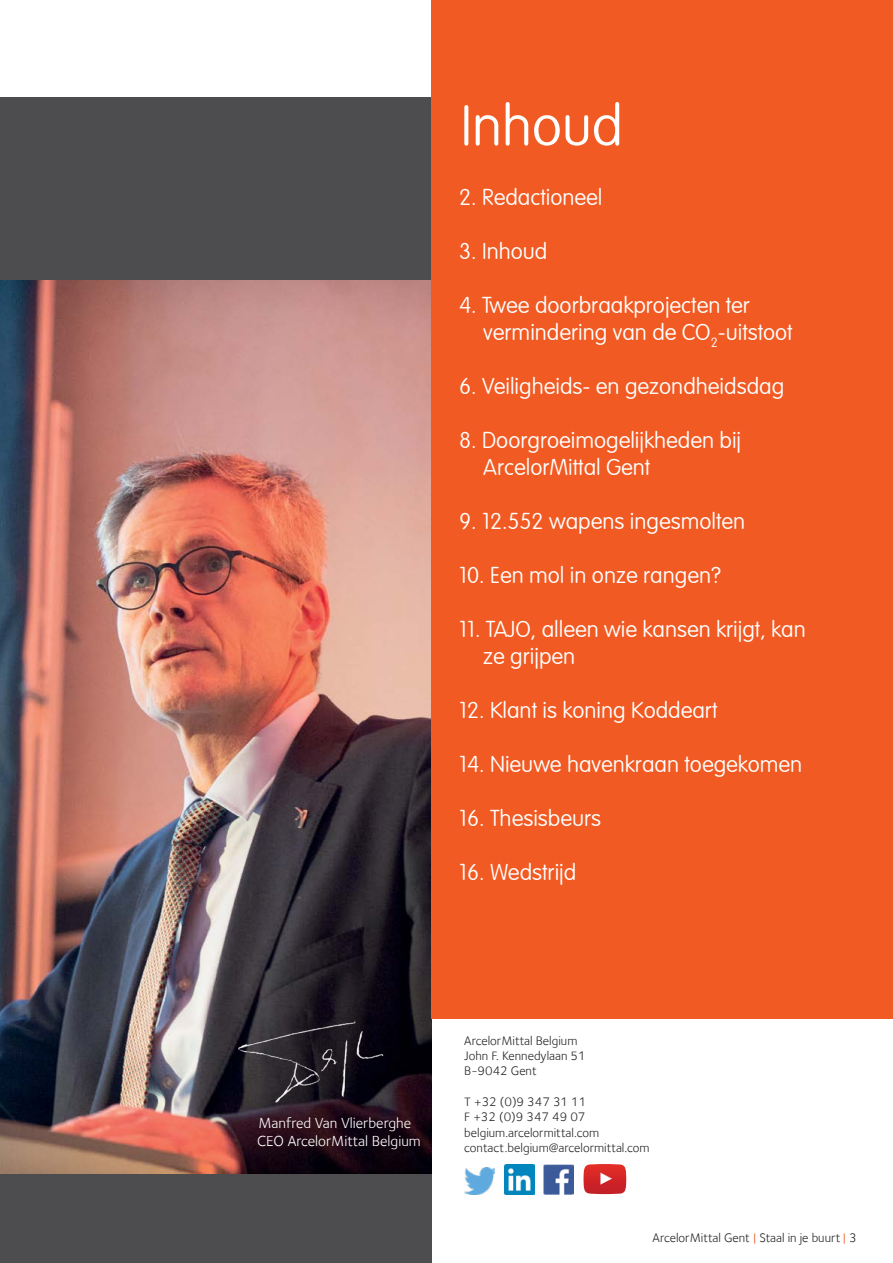
<style>
.page{position:relative;width:893px;height:1263px;background:#fff}
.page>*{position:absolute;margin:0;border:0;box-sizing:border-box;transform-origin:0 0}
.t1{font:100 55.95px "VAG Rounded";color:#fff}
.t2{font:100 22.5px/27px "VAG Rounded";color:#fff}
.t3{font:15px/18px "Foundry Sterling";color:#fff}
.t4{font:12.75px/15.3px "Foundry Sterling";color:#292829}
.s1{color:#f15a22}
</style>
<div class="page">
<div style="left:0;top:97px;width:432px;height:1166px;background:#4d4d4f"></div>
<img style="left:0;top:280px;width:432px;height:893px">
<div style="left:432px;top:0;width:461px;height:1018px;background:#f15a22"></div>
<img style="left:544px;top:1164px;width:30px;height:30px">
<img style="left:504px;top:1164px;width:30px;height:30px">
<img style="left:464px;top:1168px;width:30px;height:26px">
<svg style="left:583px;top:1164px;width:43px;height:30px"></svg>
<img style="left:232px;top:1017px;width:158px;height:90px">
<h1 class="t1" style="left:461px;top:93px;width:164px">Inhoud</h1>
<p class="t2" style="left:459px;top:184px;width:145px">2. Redactioneel</p>
<p class="t2" style="left:459px;top:238px;width:90px">3. Inhoud</p>
<p class="t2" style="left:483px;top:292px;width:311px;text-indent:-24px">4. Twee doorbraakprojecten ter vermindering van de CO<sub>2</sub>-uitstoot</p>
<p class="t2" style="left:459px;top:373px;width:326px">6. Veiligheids- en gezondheidsdag</p>
<p class="t2" style="left:483px;top:427px;width:259px;text-indent:-24px">8. Doorgroeimogelijkheden bij<br>ArcelorMittal Gent</p>
<p class="t2" style="left:459px;top:508px;width:287px">9. 12.552 wapens ingesmolten</p>
<p class="t2" style="left:459px;top:562px;width:263px">10. Een mol in onze rangen?</p>
<p class="t2" style="left:483px;top:616px;width:324px;text-indent:-24px">11. TAJO, alleen wie kansen krijgt, kan ze grijpen</p>
<p class="t2" style="left:459px;top:697px;width:260px">12. Klant is koning Koddeart</p>
<p class="t2" style="left:459px;top:751px;width:345px">14. Nieuwe havenkraan toegekomen</p>
<p class="t2" style="left:459px;top:805px;width:143px">16. Thesisbeurs</p>
<p class="t2" style="left:459px;top:859px;width:119px">16. Wedstrijd</p>
<p class="t3" style="left:257px;top:1114px;width:165px">Manfred Van Vlierberghe<br>CEO ArcelorMittal Belgium</p>
<p class="t4" style="left:464px;top:1033px;width:123px">ArcelorMittal Belgium<br>John F. Kennedylaan 51<br>B-9042 Gent</p>
<p class="t4" style="left:464px;top:1094px;width:187px">T +32 (0)9 347 31 11<br>F +32 (0)9 347 49 07 belgium.arcelormittal.com contact.belgium@arcelormittal.com</p>
<p class="t4" style="left:653px;top:1230px;width:206px">ArcelorMittal Gent <span class="s1">|</span> Staal in je buurt <span class="s1">|</span> 3</p>
</div>
